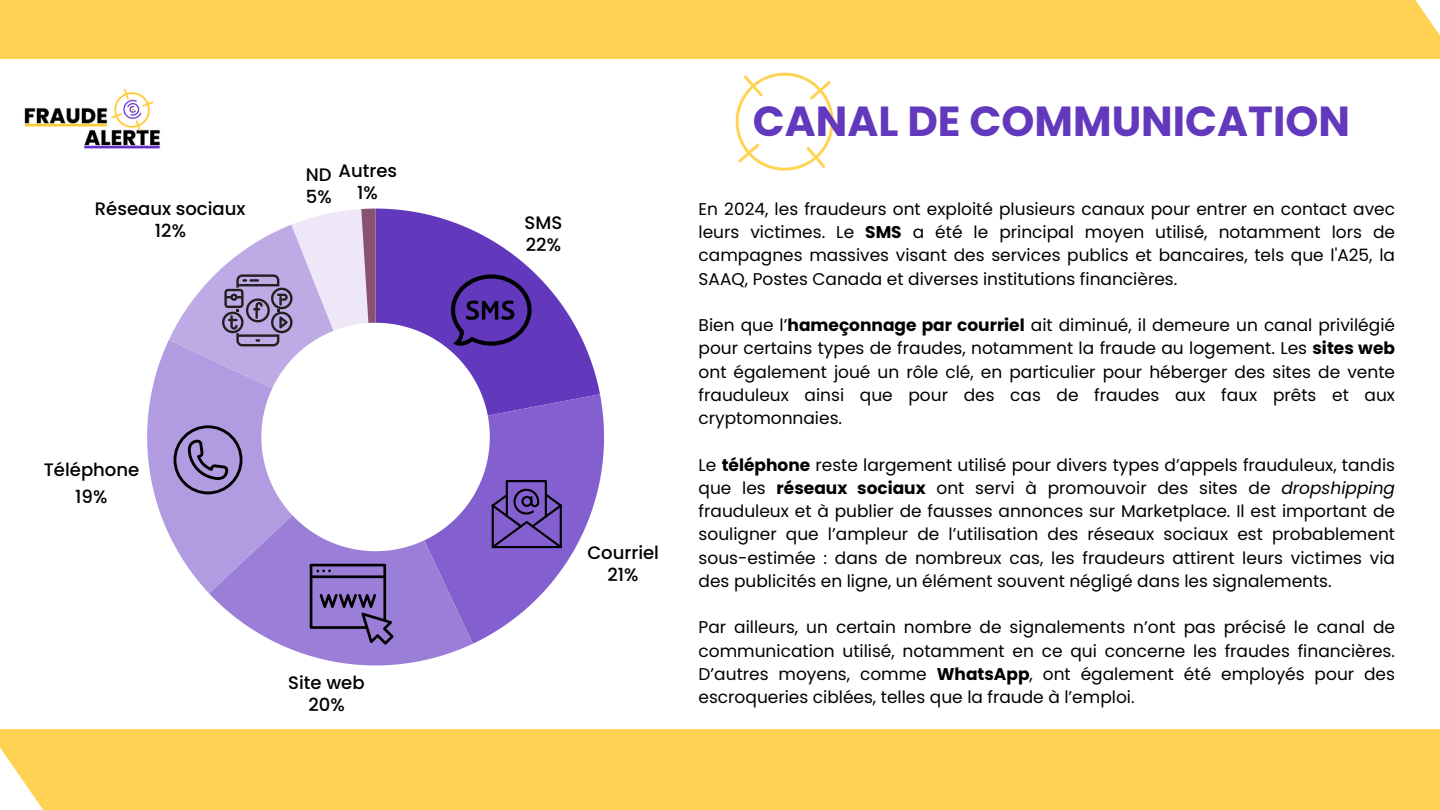
<style>
.page{position:relative;width:1440px;height:810px;background:#fff}
.page>*{position:absolute;margin:0;border:0;box-sizing:border-box;transform-origin:0 0}
.t1{font:700 42px "Poppins";color:#6238bc}
.t2{font:500 18px/21.9px "Poppins";color:#000;text-align:center}
.t3{font:17px/23.2px "Poppins";color:#000;text-align:justify}
.s1{font-weight:700}
.s2{font-style:italic}
</style>
<div class="page">
<svg style="left:735px;top:72px;width:99px;height:99px"></svg>
<div style="left:0;top:729px;width:1440px;height:81px;background:#ffd254"></div>
<div style="left:0;top:0;width:1440px;height:59px;background:#ffd254"></div>
<img style="left:24px;top:88px;width:136px;height:61px">
<svg style="left:147px;top:209px;width:457px;height:456px"></svg>
<p class="t2" style="left:95px;top:198px;width:152px">Réseaux sociaux<br>12%</p>
<p class="t2" style="left:306px;top:164px;width:27px;text-align:left">ND<br>5%</p>
<p class="t2" style="left:338px;top:159px;width:60px">Autres<br>1%</p>
<p class="t2" style="left:44px;top:457px;width:97px;line-height:26.4px">Téléphone<br>19%</p>
<p class="t2" style="left:288px;top:672px;width:78px">Site web<br>20%</p>
<p class="t2" style="left:525px;top:212px;width:39px;text-align:left">SMS<br>22%</p>
<p class="t2" style="left:587px;top:542px;width:73px">Courriel<br>21%</p>
<p class="t1" style="left:753px;top:92px;width:599px">CANAL DE COMMUNICATION</p>
<p class="t3" style="left:699px;top:197px;width:698px">En 2024, les fraudeurs ont exploité plusieurs canaux pour entrer en contact avec leurs victimes. Le <span class="s1">SMS</span> a été le principal moyen utilisé, notamment lors de campagnes massives visant des services publics et bancaires, tels que l'A25, la SAAQ, Postes Canada et diverses institutions financières.</p>
<h1 class="t3" style="left:699px;top:313px;width:698px">Bien que l’<span class="s1">hameçonnage par courriel</span> ait diminué, il demeure un canal privilégié pour certains types de fraudes, notamment la fraude au logement. Les <span class="s1">sites web </span>ont également joué un rôle clé, en particulier pour héberger des sites de vente frauduleux ainsi que pour des cas de fraudes aux faux prêts et aux cryptomonnaies.</h1>
<p class="t3" style="left:699px;top:453px;width:698px">Le <span class="s1">téléphone</span> reste largement utilisé pour divers types d’appels frauduleux, tandis que les <span class="s1">réseaux sociaux</span> ont servi à promouvoir des sites de <span class="s2">dropshipping </span>frauduleux et à publier de fausses annonces sur Marketplace. Il est important de souligner que l’ampleur de l’utilisation des réseaux sociaux est probablement sous-estimée : dans de nombreux cas, les fraudeurs attirent leurs victimes via des publicités en ligne, un élément souvent négligé dans les signalements.</p>
<p class="t3" style="left:699px;top:616px;width:698px">Par ailleurs, un certain nombre de signalements n’ont pas précisé le canal de communication utilisé, notamment en ce qui concerne les fraudes financières.<br>D’autres moyens, comme <span class="s1">WhatsApp</span>, ont également été employés pour des escroqueries ciblées, telles que la fraude à l’emploi.</p>
</div>
